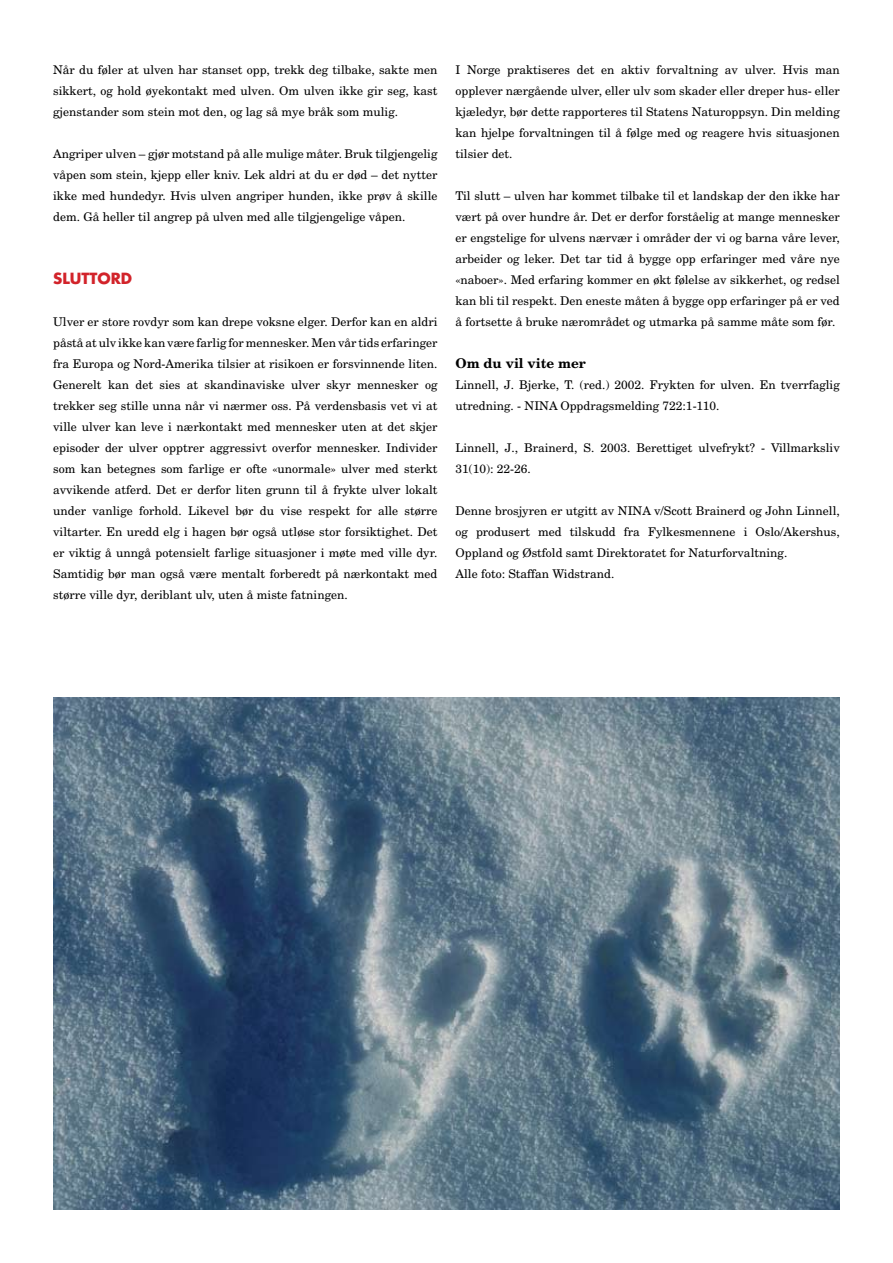
<style>
.page{position:relative;width:893px;height:1263px;background:#fff}
.page>*{position:absolute;margin:0;border:0;box-sizing:border-box;transform-origin:0 0}
.t1{font:700 15px "Futura LT";color:#d2232a}
.t2{font:700 13.5px "New Century Schlbk";color:#000}
.t3{font:12px/21px "New Century Schlbk";color:#000;text-align:justify}
</style>
<div class="page">
<img style="left:53px;top:697px;width:787px;height:513px">
<p class="t3" style="left:53px;top:59px;width:386px">Når du føler at ulven har stanset opp, trekk deg tilbake, sakte men sikkert, og hold øyekontakt med ulven. Om ulven ikke gir seg, kast gjenstander som stein mot den, og lag så mye bråk som mulig.</p>
<p class="t3" style="left:53px;top:143px;width:386px">Angriper ulven – gjør motstand på alle mulige måter. Bruk tilgjengelig våpen som stein, kjepp eller kniv. Lek aldri at du er død – det nytter ikke med hundedyr. Hvis ulven angriper hunden, ikke prøv å skille dem. Gå heller til angrep på ulven med alle tilgjengelige våpen.</p>
<p class="t1" style="left:53px;top:269px;width:20px">SLUTTOR</p>
<p class="t1" style="left:121px;top:269px;width:13px">D</p>
<p class="t3" style="left:53px;top:311px;width:386px">Ulver er store rovdyr som kan drepe voksne elger. Derfor kan en aldri påstå at ulv ikke kan være farlig for mennesker. Men vår tids erfaringer fra Europa og Nord-Amerika tilsier at risikoen er forsvinnende liten.<br>Generelt kan det sies at skandinaviske ulver skyr mennesker og trekker seg stille unna når vi nærmer oss. På verdensbasis vet vi at ville ulver kan leve i nærkontakt med mennesker uten at det skjer episoder der ulver opptrer aggressivt overfor mennesker. Individer som kan betegnes som farlige er ofte «unormale» ulver med sterkt avvikende atferd. Det er derfor liten grunn til å frykte ulver lokalt under vanlige forhold. Likevel bør du vise respekt for alle større viltarter. En uredd elg i hagen bør også utløse stor forsiktighet. Det er viktig å unngå potensielt farlige situasjoner i møte med ville dyr.<br>Samtidig bør man også være mentalt forberedt på nærkontakt med større ville dyr, deriblant ulv, uten å miste fatningen.</p>
<p class="t3" style="left:455px;top:59px;width:386px">I Norge praktiseres det en aktiv forvaltning av ulver. Hvis man opplever nærgående ulver, eller ulv som skader eller dreper hus- eller kjæledyr, bør dette rapporteres til Statens Naturoppsyn. Din melding kan hjelpe forvaltningen til å følge med og reagere hvis situasjonen tilsier det.</p>
<p class="t3" style="left:455px;top:185px;width:386px">Til slutt – ulven har kommet tilbake til et landskap der den ikke har vært på over hundre år. Det er derfor forståelig at mange mennesker er engstelige for ulvens nærvær i områder der vi og barna våre lever, arbeider og leker. Det tar tid å bygge opp erfaringer med våre nye «naboer». Med erfaring kommer en økt følelse av sikkerhet, og redsel kan bli til respekt. Den eneste måten å bygge opp erfaringer på er ved å fortsette å bruke nærområdet og utmarka på samme måte som før.</p>
<p class="t2" style="left:455px;top:355px;width:132px">Om du vil vite mer</p>
<p class="t3" style="left:455px;top:374px;width:386px">Linnell, J. Bjerke, T. (red.) 2002. Frykten for ulven. En tverrfaglig utredning. - NINA Oppdragsmelding 722:1-110.</p>
<p class="t3" style="left:455px;top:437px;width:386px">Linnell, J., Brainerd, S. 2003. Berettiget ulvefrykt? - Villmarksliv<br>31(10): 22-26.</p>
<p class="t3" style="left:455px;top:500px;width:386px;text-align:left">Denne brosjyren er utgitt av NINA v/Scott Brainerd og John Linnell, og produsert med tilskudd fra Fylkesmennene i Oslo/Akershus, Oppland og Østfold samt Direktoratet for Naturforvaltning.<br>Alle foto: Staffan Widstrand.</p>
</div>
